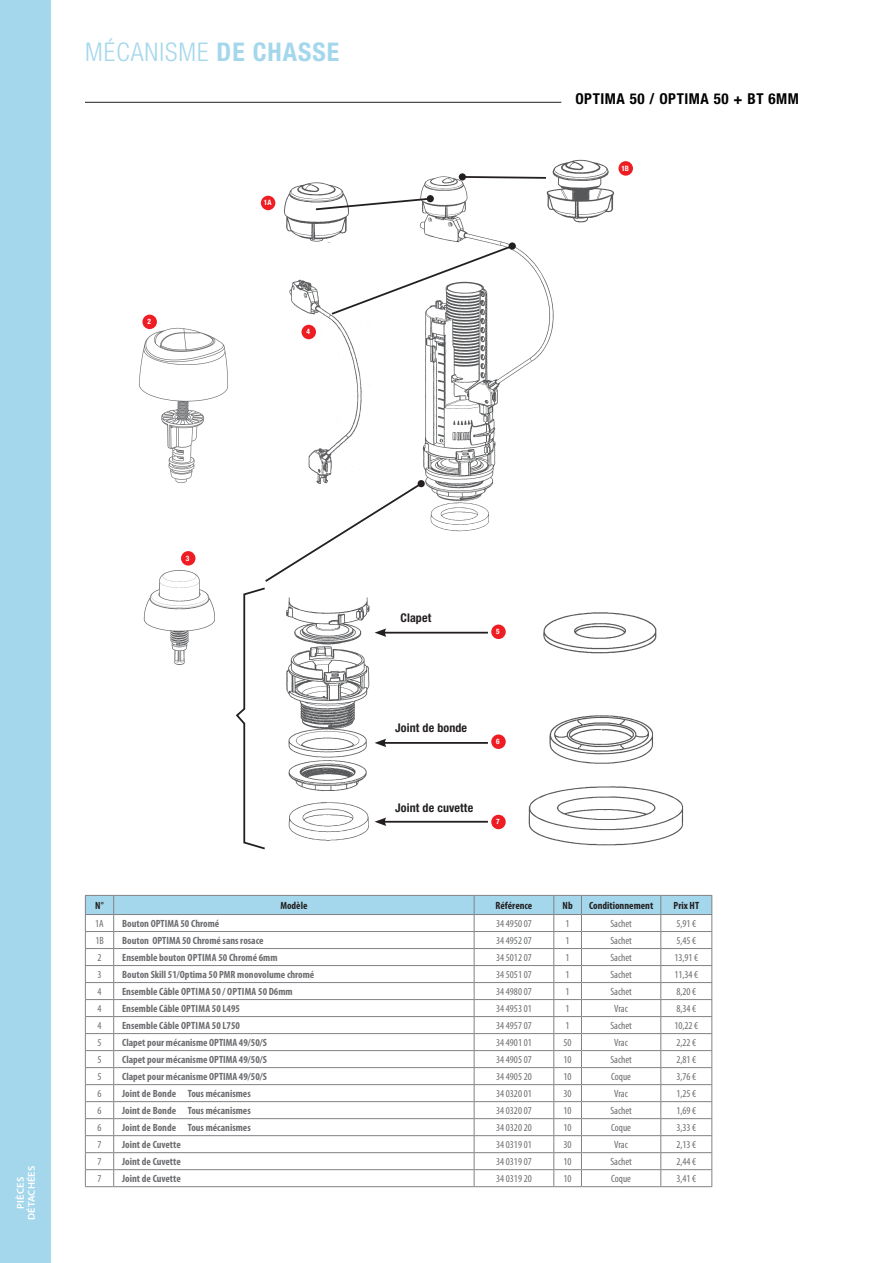
<style>
.page{position:relative;width:893px;height:1263px;background:#fff}
.page>*{position:absolute;margin:0;border:0;box-sizing:border-box;transform-origin:0 0}
.t1{font:300 condensed 25.65px "Helvetica Neue LT Std";letter-spacing:.04em;color:#a5d7ec}
.t2{font:700 condensed 15px "Helvetica Neue LT Std";letter-spacing:.04em;color:#000}
.t3{font:700 condensed 12px "Helvetica Neue LT Std";letter-spacing:.01em;color:#231f20}
.t4{font:700 condensed 10.5px "Myriad Pro";color:#6c6d70}
.t5{font:condensed 10.5px "Myriad Pro";color:#6c6d70}
.t6{font:700 condensed 10.5px "Myriad Pro";color:#231f20}
.t7{font:600 9.9px/10.9px "Myriad Pro";letter-spacing:.02em;color:#fff;text-align:center;scale:1.05 1}
.t8{font:700 condensed 7.35px "Helvetica Neue LT Std";color:#fff}
.s1{font-weight:700}
</style>
<div class="page">
<div style="left:0;top:0;width:51px;height:1263px;background:#a5d7ec"></div>
<hr style="left:85px;top:102px;width:476px;height:1px;background:#231f20">
<svg style="left:85px;top:895px;width:627px;height:292px"></svg>
<hr style="left:581px;top:1186px;width:80px;height:1px;background:#808285">
<hr style="left:661px;top:1186px;width:51px;height:1px;background:#808285">
<img style="left:138px;top:327px;width:90px;height:156px">
<hr style="left:383px;top:632px;width:105px;height:1px;background:#231f20">
<hr style="left:383px;top:742px;width:105px;height:2px;background:#231f20">
<hr style="left:383px;top:821px;width:105px;height:2px;background:#231f20">
<svg style="left:236px;top:490px;width:189px;height:360px"></svg>
<img style="left:275px;top:580px;width:105px;height:268px">
<img style="left:528px;top:786px;width:156px;height:60px">
<img style="left:549px;top:715px;width:104px;height:49px">
<img style="left:543px;top:612px;width:114px;height:42px">
<img style="left:275px;top:182px;width:74px;height:60px">
<img style="left:289px;top:279px;width:73px;height:205px">
<img style="left:553px;top:159px;width:61px;height:64px">
<img style="left:409px;top:170px;width:150px;height:342px">
<img style="left:428px;top:502px;width:63px;height:30px">
<svg style="left:330px;top:244px;width:185px;height:72px"></svg>
<div style="left:509px;top:242px;width:7px;height:8px;background:#231f20;border-radius:50%"></div>
<svg style="left:314px;top:197px;width:118px;height:14px"></svg>
<div style="left:427px;top:195px;width:7px;height:7px;background:#231f20;border-radius:50%"></div>
<svg style="left:465px;top:175px;width:83px;height:5px"></svg>
<div style="left:459px;top:173px;width:7px;height:8px;background:#231f20;border-radius:50%"></div>
<div style="left:142px;top:315px;width:15px;height:14px;background:#ee1d23;border-radius:50%"></div>
<div style="left:261px;top:196px;width:14px;height:14px;background:#ee1d23;border-radius:50%"></div>
<div style="left:618px;top:161px;width:15px;height:15px;background:#ee1d23;border-radius:50%"></div>
<div style="left:301px;top:325px;width:15px;height:14px;background:#ee1d23;border-radius:50%"></div>
<div style="left:181px;top:551px;width:14px;height:15px;background:#ee1d23;border-radius:50%"></div>
<div style="left:491px;top:624px;width:15px;height:15px;background:#ee1d23;border-radius:50%"></div>
<div style="left:491px;top:734px;width:15px;height:15px;background:#ee1d23;border-radius:50%"></div>
<div style="left:491px;top:815px;width:15px;height:14px;background:#ee1d23;border-radius:50%"></div>
<img style="left:143px;top:570px;width:72px;height:95px">
<h1 class="t1" style="left:85px;top:37px;width:256px">MÉCANISME <span class="s1">DE CHASSE</span></h1>
<p class="t8" style="left:147px;top:317px;width:5px">2</p>
<p class="t8" style="left:264px;top:198px;width:9px">1A</p>
<p class="t8" style="left:306px;top:327px;width:5px">4</p>
<h2 class="t2" style="left:575px;top:89px;width:225px">OPTIMA 50 / OPTIMA 50 + BT 6MM</h2>
<p class="t8" style="left:621px;top:164px;width:9px">1B</p>
<p class="t7" style="left:15px;top:1220px;width:53px;rotate:-90deg">PIÈCES<br>DÉTACHÉES</p>
<p class="t8" style="left:186px;top:554px;width:5px">3</p>
<p class="t3" style="left:400px;top:610px;width:32px">Clapet</p>
<p class="t8" style="left:496px;top:627px;width:5px">5</p>
<p class="t3" style="left:395px;top:721px;width:73px">Joint de bonde</p>
<p class="t8" style="left:496px;top:737px;width:5px">6</p>
<p class="t3" style="left:395px;top:800px;width:79px">Joint de cuvette</p>
<p class="t8" style="left:496px;top:817px;width:5px">7</p>
<p class="t6" style="left:95px;top:899px;width:10px">N°</p>
<p class="t6" style="left:280px;top:899px;width:29px">Modèle</p>
<p class="t6" style="left:496px;top:899px;width:38px">Référence</p>
<p class="t6" style="left:563px;top:899px;width:12px">Nb</p>
<p class="t6" style="left:589px;top:899px;width:66px">Conditionnement</p>
<p class="t6" style="left:674px;top:899px;width:27px">Prix HT</p>
<p class="t5" style="left:95px;top:918px;width:10px">1A</p>
<p class="t4" style="left:122px;top:918px;width:99px">Bouton OPTIMA 50 Chromé</p>
<p class="t5" style="left:496px;top:918px;width:37px">34 4950 07</p>
<p class="t5" style="left:566px;top:918px;width:6px">1</p>
<p class="t5" style="left:610px;top:918px;width:23px">Sachet</p>
<p class="t5" style="left:676px;top:918px;width:21px">5,91 €</p>
<p class="t5" style="left:95px;top:935px;width:10px">1B</p>
<p class="t4" style="left:122px;top:935px;width:143px">Bouton OPTIMA 50 Chromé sans rosace</p>
<p class="t5" style="left:496px;top:935px;width:37px">34 4952 07</p>
<p class="t5" style="left:566px;top:935px;width:6px">1</p>
<p class="t5" style="left:610px;top:935px;width:23px">Sachet</p>
<p class="t5" style="left:676px;top:935px;width:21px">5,45 €</p>
<p class="t5" style="left:98px;top:952px;width:6px">2</p>
<p class="t4" style="left:122px;top:952px;width:157px">Ensemble bouton OPTIMA 50 Chromé 6mm</p>
<p class="t5" style="left:496px;top:952px;width:37px">34 5012 07</p>
<p class="t5" style="left:566px;top:952px;width:6px">1</p>
<p class="t5" style="left:610px;top:952px;width:23px">Sachet</p>
<p class="t5" style="left:674px;top:952px;width:25px">13,91 €</p>
<p class="t5" style="left:98px;top:969px;width:6px">3</p>
<p class="t4" style="left:122px;top:969px;width:194px">Bouton Skill 51/Optima 50 PMR monovolume chromé</p>
<p class="t5" style="left:496px;top:969px;width:37px">34 5051 07</p>
<p class="t5" style="left:566px;top:969px;width:6px">1</p>
<p class="t5" style="left:610px;top:969px;width:23px">Sachet</p>
<p class="t5" style="left:674px;top:969px;width:25px">11,34 €</p>
<p class="t5" style="left:97px;top:986px;width:6px">4</p>
<p class="t4" style="left:122px;top:986px;width:172px">Ensemble Câble OPTIMA 50 / OPTIMA 50 D6mm</p>
<p class="t5" style="left:496px;top:986px;width:37px">34 4980 07</p>
<p class="t5" style="left:566px;top:986px;width:6px">1</p>
<p class="t5" style="left:610px;top:986px;width:23px">Sachet</p>
<p class="t5" style="left:676px;top:986px;width:21px">8,20 €</p>
<p class="t5" style="left:97px;top:1003px;width:6px">4</p>
<p class="t4" style="left:122px;top:1003px;width:119px">Ensemble Câble OPTIMA 50 L495</p>
<p class="t5" style="left:496px;top:1003px;width:37px">34 4953 01</p>
<p class="t5" style="left:566px;top:1003px;width:6px">1</p>
<p class="t5" style="left:614px;top:1003px;width:15px">Vrac</p>
<p class="t5" style="left:676px;top:1003px;width:21px">8,34 €</p>
<p class="t5" style="left:97px;top:1020px;width:6px">4</p>
<p class="t4" style="left:122px;top:1020px;width:119px">Ensemble Câble OPTIMA 50 L750</p>
<p class="t5" style="left:496px;top:1020px;width:37px">34 4957 07</p>
<p class="t5" style="left:566px;top:1020px;width:6px">1</p>
<p class="t5" style="left:610px;top:1020px;width:23px">Sachet</p>
<p class="t5" style="left:674px;top:1020px;width:25px">10,22 €</p>
<p class="t5" style="left:97px;top:1037px;width:6px">5</p>
<p class="t4" style="left:122px;top:1037px;width:146px">Clapet pour mécanisme OPTIMA 49/50/S</p>
<p class="t5" style="left:496px;top:1037px;width:37px">34 4901 01</p>
<p class="t5" style="left:564px;top:1037px;width:10px">50</p>
<p class="t5" style="left:614px;top:1037px;width:15px">Vrac</p>
<p class="t5" style="left:676px;top:1037px;width:21px">2,22 €</p>
<p class="t5" style="left:97px;top:1054px;width:6px">5</p>
<p class="t4" style="left:122px;top:1054px;width:146px">Clapet pour mécanisme OPTIMA 49/50/S</p>
<p class="t5" style="left:496px;top:1054px;width:37px">34 4905 07</p>
<p class="t5" style="left:564px;top:1054px;width:10px">10</p>
<p class="t5" style="left:610px;top:1054px;width:23px">Sachet</p>
<p class="t5" style="left:676px;top:1054px;width:21px">2,81 €</p>
<p class="t5" style="left:97px;top:1071px;width:6px">5</p>
<p class="t4" style="left:122px;top:1071px;width:146px">Clapet pour mécanisme OPTIMA 49/50/S</p>
<p class="t5" style="left:496px;top:1071px;width:37px">34 4905 20</p>
<p class="t5" style="left:564px;top:1071px;width:10px">10</p>
<p class="t5" style="left:611px;top:1071px;width:21px">Coque</p>
<p class="t5" style="left:676px;top:1071px;width:21px">3,76 €</p>
<p class="t5" style="left:97px;top:1088px;width:6px">6</p>
<p class="t4" style="left:122px;top:1088px;width:130px">Joint de Bonde Tous mécanismes</p>
<p class="t5" style="left:496px;top:1088px;width:37px">34 0320 01</p>
<p class="t5" style="left:564px;top:1088px;width:10px">30</p>
<p class="t5" style="left:614px;top:1088px;width:15px">Vrac</p>
<p class="t5" style="left:676px;top:1088px;width:21px">1,25 €</p>
<p class="t5" style="left:97px;top:1105px;width:6px">6</p>
<p class="t4" style="left:122px;top:1105px;width:130px">Joint de Bonde Tous mécanismes</p>
<p class="t5" style="left:496px;top:1105px;width:37px">34 0320 07</p>
<p class="t5" style="left:564px;top:1105px;width:10px">10</p>
<p class="t5" style="left:610px;top:1105px;width:23px">Sachet</p>
<p class="t5" style="left:676px;top:1105px;width:21px">1,69 €</p>
<p class="t5" style="left:97px;top:1122px;width:6px">6</p>
<p class="t4" style="left:122px;top:1122px;width:130px">Joint de Bonde Tous mécanismes</p>
<p class="t5" style="left:496px;top:1122px;width:37px">34 0320 20</p>
<p class="t5" style="left:564px;top:1122px;width:10px">10</p>
<p class="t5" style="left:611px;top:1122px;width:21px">Coque</p>
<p class="t5" style="left:676px;top:1122px;width:21px">3,33 €</p>
<p class="t5" style="left:97px;top:1139px;width:6px">7</p>
<p class="t4" style="left:122px;top:1139px;width:60px">Joint de Cuvette</p>
<p class="t5" style="left:496px;top:1139px;width:37px">34 0319 01</p>
<p class="t5" style="left:564px;top:1139px;width:10px">30</p>
<p class="t5" style="left:614px;top:1139px;width:15px">Vrac</p>
<p class="t5" style="left:676px;top:1139px;width:21px">2,13 €</p>
<p class="t5" style="left:97px;top:1156px;width:6px">7</p>
<p class="t4" style="left:122px;top:1156px;width:60px">Joint de Cuvette</p>
<p class="t5" style="left:496px;top:1156px;width:37px">34 0319 07</p>
<p class="t5" style="left:564px;top:1156px;width:10px">10</p>
<p class="t5" style="left:610px;top:1156px;width:23px">Sachet</p>
<p class="t5" style="left:676px;top:1156px;width:21px">2,44 €</p>
<p class="t5" style="left:97px;top:1173px;width:6px">7</p>
<p class="t4" style="left:122px;top:1173px;width:60px">Joint de Cuvette</p>
<p class="t5" style="left:496px;top:1173px;width:37px">34 0319 20</p>
<p class="t5" style="left:564px;top:1173px;width:10px">10</p>
<p class="t5" style="left:611px;top:1173px;width:21px">Coque</p>
<p class="t5" style="left:676px;top:1173px;width:21px">3,41 €</p>
</div>
